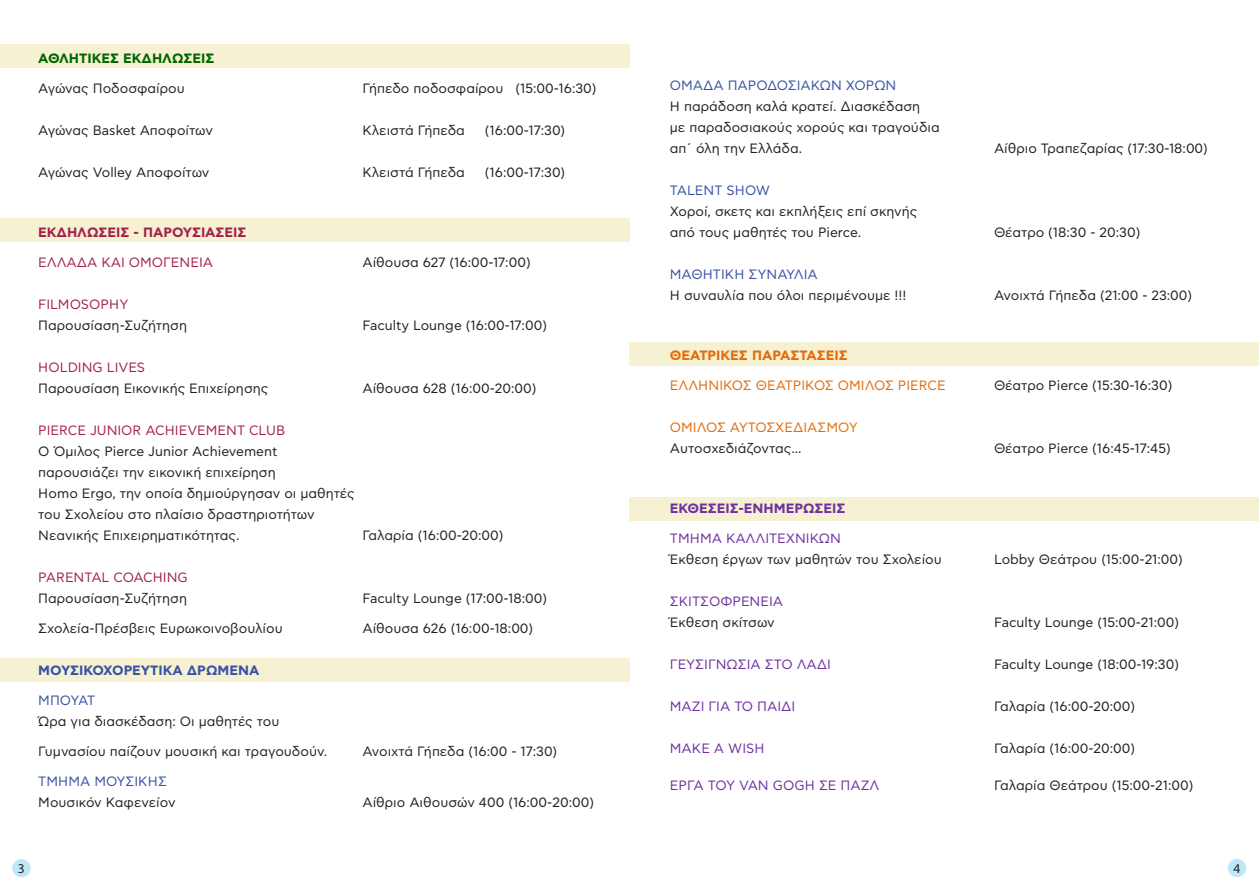
<style>
.page{position:relative;width:1259px;height:893px;background:#fff}
.page>*{position:absolute;margin:0;border:0;box-sizing:border-box;transform-origin:0 0}
.t1{font:13.5px/21px "CF Asty Std";color:#231f20}
.t2{font:13.5px "CF Asty Std";color:#7030a0}
.t3{font:13.5px "CF Asty Std";color:#a3224c}
.t4{font:13.5px "CF Asty Std";color:#3853a3}
.t5{font:13.5px "CF Asty Std";color:#e36c0a}
.t6{font:700 13.5px "CF Asty Std";color:#a3224c}
.t7{font:700 13.5px "CF Asty Std";color:#3853a3}
.t8{font:700 13.5px "CF Asty Std";color:#e36c0a}
.t9{font:700 13.5px "CF Asty Std";color:#7030a0}
.t10{font:700 13.5px "CF Asty Std";color:#060}
.t11{font:13.5px "Myriad Pro";color:#231f20}
</style>
<div class="page">
<div style="left:629px;top:497px;width:630px;height:23px;background:#f7f1d3"></div>
<div style="left:629px;top:343px;width:630px;height:23px;background:#f7f1d3"></div>
<div style="left:0;top:658px;width:629px;height:23px;background:#f7f1d3"></div>
<div style="left:0;top:219px;width:629px;height:23px;background:#f7f1d3"></div>
<div style="left:12px;top:859px;width:19px;height:18px;background:#bee7fa;border-radius:50%"></div>
<div style="left:1228px;top:859px;width:18px;height:18px;background:#bee7fa;border-radius:50%"></div>
<div style="left:0;top:45px;width:629px;height:23px;background:#f7f1d3"></div>
<p class="t10" style="left:38px;top:50px;width:178px">ΑΘΛΗΤΙΚΕΣ ΕΚΔΗΛΩΣΕΙΣ</p>
<p class="t1" style="left:38px;top:78px;width:148px">Αγώνας Ποδοσφαίρου</p>
<p class="t1" style="left:362px;top:78px;width:236px">Γήπεδο ποδοσφαίρου (15:00-16:30)</p>
<p class="t1" style="left:38px;top:120px;width:176px">Αγώνας Basket Αποφοίτων</p>
<p class="t1" style="left:362px;top:120px;width:104px">Κλειστά Γήπεδα</p>
<p class="t1" style="left:485px;top:120px;width:82px">(16:00-17:30)</p>
<p class="t1" style="left:38px;top:162px;width:173px">Αγώνας Volley Αποφοίτων</p>
<p class="t1" style="left:362px;top:162px;width:104px">Κλειστά Γήπεδα</p>
<p class="t1" style="left:485px;top:162px;width:82px">(16:00-17:30)</p>
<p class="t6" style="left:38px;top:224px;width:210px">ΕΚΔΗΛΩΣΕΙΣ - ΠΑΡΟΥΣΙΑΣΕΙΣ</p>
<p class="t3" style="left:38px;top:255px;width:176px">ΕΛΛΑΔΑ ΚΑΙ ΟΜΟΓΕΝΕΙΑ</p>
<p class="t1" style="left:362px;top:252px;width:170px">Αίθουσα 627 (16:00-17:00)</p>
<p class="t3" style="left:38px;top:297px;width:92px">FILMOSOPHY</p>
<p class="t1" style="left:38px;top:315px;width:150px">Παρουσίαση-Συζήτηση</p>
<p class="t1" style="left:362px;top:315px;width:186px">Faculty Lounge (16:00-17:00)</p>
<p class="t3" style="left:38px;top:360px;width:108px">HOLDING LIVES</p>
<p class="t1" style="left:38px;top:378px;width:232px">Παρουσίαση Εικονικής Επιχείρησης</p>
<p class="t1" style="left:362px;top:378px;width:176px">Αίθουσα 628 (16:00-20:00)</p>
<p class="t3" style="left:38px;top:423px;width:248px">PIERCE JUNIOR ACHIEVEMENT CLUB</p>
<p class="t1" style="left:38px;top:441px;width:318px">Ο Όμιλος Pierce Junior Achievement παρουσιάζει την εικονική επιχείρηση<br>Homo Ergo, την οποία δημιούργησαν οι μαθητές του Σχολείου στο πλαίσιο δραστηριοτήτων Νεανικής Επιχειρηματικότητας.</p>
<p class="t1" style="left:362px;top:525px;width:143px">Γαλαρία (16:00-20:00)</p>
<p class="t3" style="left:38px;top:570px;width:151px">PARENTAL COACHING</p>
<p class="t1" style="left:38px;top:588px;width:150px">Παρουσίαση-Συζήτηση</p>
<p class="t1" style="left:362px;top:588px;width:186px">Faculty Lounge (17:00-18:00)</p>
<p class="t1" style="left:38px;top:618px;width:246px">Σχολεία-Πρέσβεις Ευρωκοινοβουλίου</p>
<p class="t1" style="left:362px;top:618px;width:172px">Αίθουσα 626 (16:00-18:00)</p>
<p class="t7" style="left:38px;top:662px;width:223px">ΜΟΥΣΙΚΟΧΟΡΕΥΤΙΚΑ ΔΡΩΜΕΝΑ</p>
<p class="t4" style="left:38px;top:693px;width:58px">ΜΠΟΥΑΤ</p>
<p class="t1" style="left:38px;top:711px;width:243px">Ώρα για διασκέδαση: Οι μαθητές του</p>
<p class="t1" style="left:38px;top:741px;width:290px">Γυμνασίου παίζουν μουσική και τραγουδούν.</p>
<p class="t1" style="left:362px;top:741px;width:196px">Ανοιχτά Γήπεδα (16:00 - 17:30)</p>
<p class="t4" style="left:38px;top:774px;width:130px">TMHMA ΜΟΥΣΙΚΗΣ</p>
<p class="t1" style="left:38px;top:792px;width:139px">Μουσικόν Καφενείον</p>
<p class="t1" style="left:362px;top:792px;width:233px">Αίθριο Αιθουσών 400 (16:00-20:00)</p>
<p class="t4" style="left:670px;top:78px;width:228px">ΟΜΑΔΑ ΠΑΡΟΔΟΣΙΑΚΩΝ ΧΟΡΩΝ</p>
<p class="t1" style="left:670px;top:96px;width:271px">Η παράδοση καλά κρατεί. Διασκέδαση<br>με παραδοσιακούς χορούς και τραγούδια απ΄ όλη την Ελλάδα.</p>
<p class="t4" style="left:670px;top:183px;width:102px">TALENT SHOW</p>
<p class="t1" style="left:670px;top:201px;width:249px">Χοροί, σκετς και εκπλήξεις επί σκηνής από τους μαθητές του Pierce.</p>
<p class="t1" style="left:994px;top:138px;width:215px">Αίθριο Τραπεζαρίας (17:30-18:00)</p>
<p class="t1" style="left:994px;top:222px;width:148px">Θέατρο (18:30 - 20:30)</p>
<p class="t4" style="left:670px;top:267px;width:149px">ΜΑΘΗΤΙΚΗ ΣΥΝΑΥΛΙΑ</p>
<p class="t1" style="left:670px;top:285px;width:238px">Η συναυλία που όλοι περιμένουμε !!!</p>
<p class="t1" style="left:994px;top:285px;width:200px">Ανοιχτά Γήπεδα (21:00 - 23:00)</p>
<p class="t8" style="left:670px;top:347px;width:179px">ΘΕΑΤΡΙΚΕΣ ΠΑΡΑΣΤΑΣΕΙΣ</p>
<p class="t5" style="left:670px;top:378px;width:277px">ΕΛΛΗΝΙΚΟΣ ΘΕΑΤΡΙΚΟΣ ΟΜΙΛΟΣ PIERCE</p>
<p class="t1" style="left:994px;top:375px;width:180px">Θέατρο Pierce (15:30-16:30)</p>
<p class="t5" style="left:670px;top:420px;width:189px">ΟΜΙΛΟΣ ΑΥΤΟΣΧΕΔΙΑΣΜΟΥ</p>
<p class="t1" style="left:670px;top:438px;width:133px">Αυτοσχεδιάζοντας...</p>
<p class="t1" style="left:994px;top:438px;width:178px">Θέατρο Pierce (16:45-17:45)</p>
<p class="t9" style="left:670px;top:500px;width:177px">ΕΚΘΕΣΕΙΣ-ΕΝΗΜΕΡΩΣΕΙΣ</p>
<p class="t2" style="left:670px;top:531px;width:172px">ΤΜΗΜΑ ΚΑΛΛΙΤΕΧΝΙΚΩΝ</p>
<p class="t1" style="left:670px;top:549px;width:273px">Έκθεση έργων των μαθητών του Σχολείου</p>
<p class="t1" style="left:994px;top:549px;width:190px">Lobby Θεάτρου (15:00-21:00)</p>
<p class="t2" style="left:670px;top:594px;width:115px">ΣΚΙΤΣΟΦΡΕΝΕΙΑ</p>
<p class="t1" style="left:670px;top:612px;width:106px">Έκθεση σκίτσων</p>
<p class="t1" style="left:994px;top:612px;width:186px">Faculty Lounge (15:00-21:00)</p>
<p class="t2" style="left:670px;top:657px;width:162px">ΓΕΥΣΙΓΝΩΣΙΑ ΣΤΟ ΛΑΔΙ</p>
<p class="t1" style="left:994px;top:654px;width:186px">Faculty Lounge (18:00-19:30)</p>
<p class="t2" style="left:670px;top:699px;width:127px">ΜΑΖΙ ΓΙΑ ΤΟ ΠΑΙΔΙ</p>
<p class="t1" style="left:994px;top:696px;width:143px">Γαλαρία (16:00-20:00)</p>
<p class="t2" style="left:670px;top:741px;width:96px">MAKE A WISH</p>
<p class="t1" style="left:994px;top:738px;width:143px">Γαλαρία (16:00-20:00)</p>
<p class="t2" style="left:670px;top:778px;width:211px">Έ ΡΓΑ ΤΟΥ VAN GOGH ΣΕ ΠΑΖΛ</p>
<p class="t1" style="left:994px;top:775px;width:201px">Γαλαρία Θεάτρου (15:00-21:00)</p>
<p class="t11" style="left:18px;top:860px;width:8px">3</p>
<p class="t11" style="left:1233px;top:860px;width:8px">4</p>
</div>
